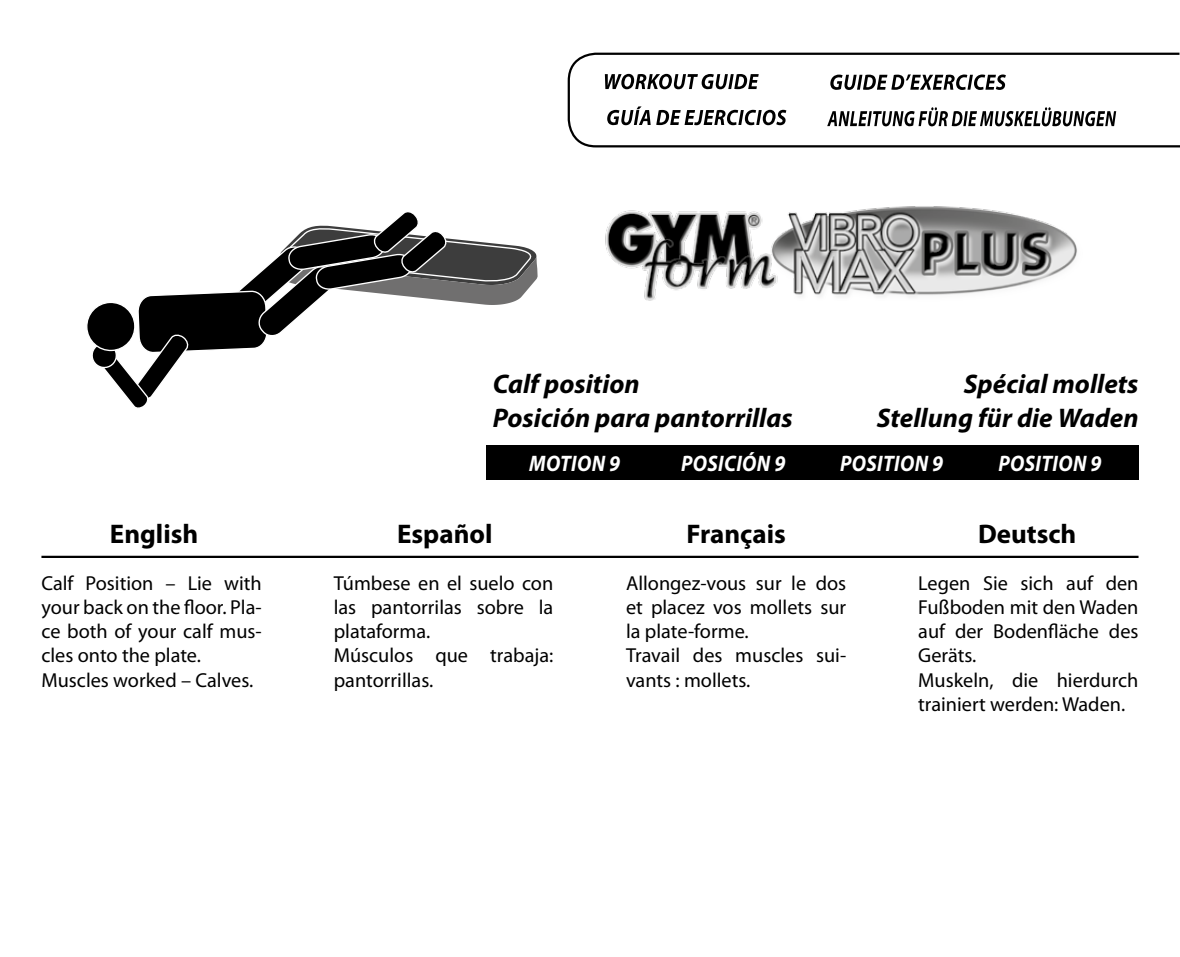
<style>
.page{position:relative;width:1180px;height:957px;background:#fff}
.page>*{position:absolute;margin:0;border:0;box-sizing:border-box;transform-origin:0 0}
.t1{font:italic 700 27px/33.8px "Myriad Pro";color:#000;text-align:right}
.t2{font:700 27px "Myriad Pro";color:#000}
.t3{font:italic 700 22.5px "Myriad Pro";letter-spacing:.02em;color:#fff;scale:.9 1}
.t4{font:20.25px/24.3px "Myriad Pro";color:#000}
</style>
<div class="page">
<div style="left:486px;top:445px;width:652px;height:34px;background:#000"></div>
<hr style="left:41px;top:556px;width:1097px;height:2px;background:#000">
<svg style="left:567px;top:52px;width:613px;height:96px"></svg>
<svg style="left:605px;top:74px;width:154px;height:15px"></svg>
<svg style="left:607px;top:106px;width:179px;height:19px"></svg>
<svg style="left:830px;top:74px;width:176px;height:16px"></svg>
<svg style="left:827px;top:107px;width:289px;height:19px"></svg>
<img style="left:605px;top:206px;width:472px;height:95px">
<svg style="left:92px;top:212px;width:446px;height:196px"></svg>
<div style="left:86px;top:302px;width:49px;height:49px;background:#000;border-radius:50%"></div>
<div style="left:86px;top:301px;width:50px;height:51px;border:1px solid #fff;border-radius:50%"></div>
<h1 class="t2" style="left:110px;top:517px;width:90px">English</h1>
<p class="t4" style="left:41px;top:570px;width:222px">Calf Position – Lie with your back on the floor. Pla&shy;ce both of your calf mus&shy;cles onto the plate.<br>Muscles worked – Calves.</p>
<h1 class="t1" style="left:493px;top:366px;width:301px;text-align:left">Calf position<br>Posición para pantorrillas</h1>
<h1 class="t1" style="left:877px;top:367px;width:263px">Spécial mollets<br>Stellung für die Waden</h1>
<h1 class="t2" style="left:397px;top:517px;width:97px">Español</h1>
<p class="t3" style="left:529px;top:449px;width:103px">MOTION 9</p>
<p class="t3" style="left:681px;top:449px;width:117px">POSICIÓN 9</p>
<p class="t3" style="left:840px;top:448px;width:116px">POSITION 9</p>
<p class="t3" style="left:998px;top:448px;width:116px">POSITION 9</p>
<h1 class="t2" style="left:686px;top:517px;width:101px">Français</h1>
<h1 class="t2" style="left:978px;top:517px;width:100px">Deutsch</h1>
<p class="t4" style="left:334px;top:570px;width:221px">Túmbese en el suelo con las pantorrilas sobre la plataforma.<br>Músculos que trabaja: pantorrillas.</p>
<p class="t4" style="left:626px;top:570px;width:222px">Allongez-vous sur le dos et placez vos mollets sur la plate-forme.<br>Travail des muscles sui&shy;vants : mollets.</p>
<p class="t4" style="left:918px;top:570px;width:222px">Legen Sie sich auf den<br>Fußboden mit den Waden auf der Bodenfläche des<br>Geräts.<br>Muskeln, die hierdurch trainiert werden: Waden.</p>
</div>
